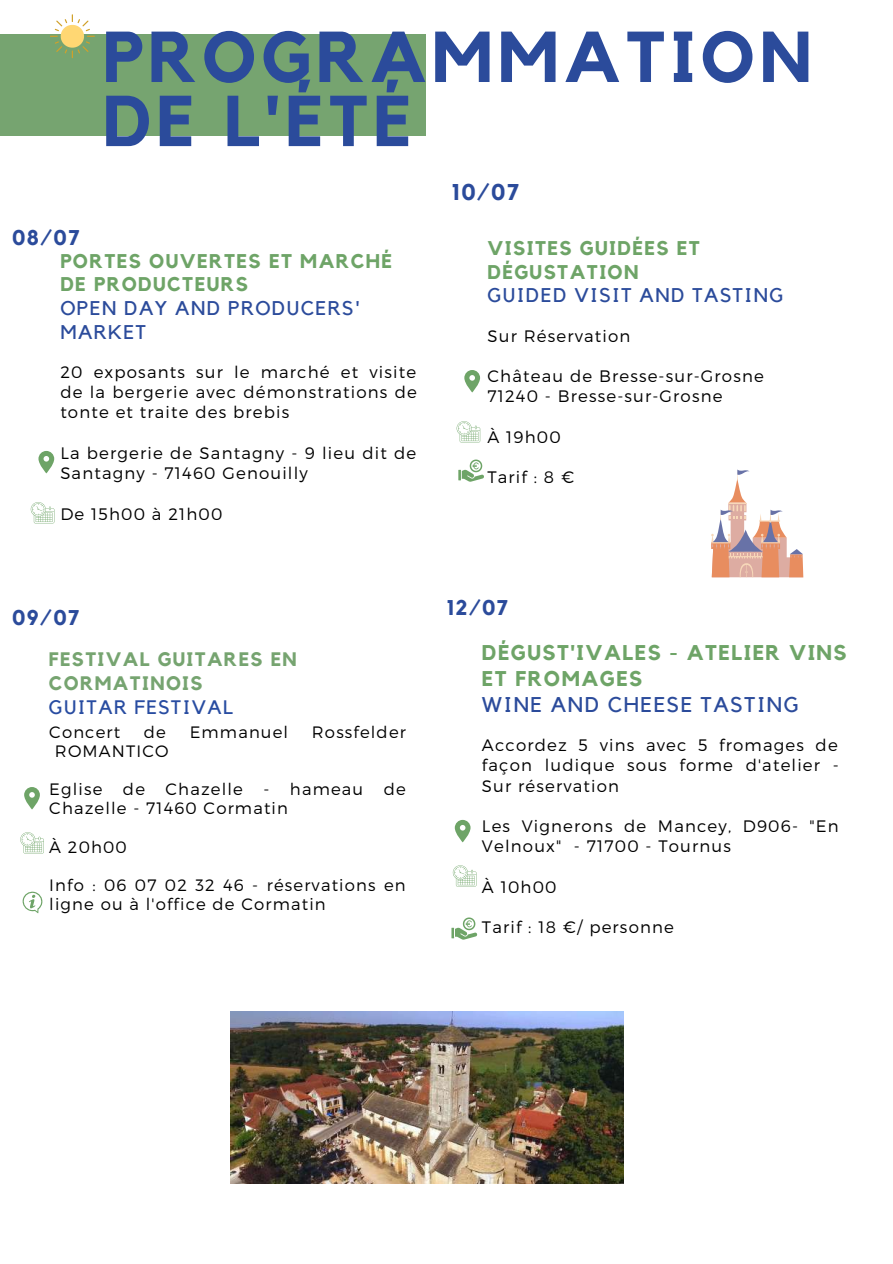
<style>
.page{position:relative;width:893px;height:1264px;background:#fff}
.page>*{position:absolute;margin:0;border:0;box-sizing:border-box;transform-origin:0 0}
.t1{font:700 71.1px/64.1px "Kollektif";letter-spacing:.07em;color:#2b4b9b}
.t2{font:700 22.8px "Kollektif";color:#2b4b9b}
.t3{font:700 21.3px/25.8px "Kollektif";letter-spacing:.07em;color:#6ea467}
.t4{font:21.3px "Kollektif";letter-spacing:.07em;color:#2b4b9b}
.t5{font:700 21.3px "Kollektif";letter-spacing:.07em;color:#2b4b9b}
.t6{font:700 19.8px/23.5px "Kollektif";letter-spacing:.07em;color:#6ea467}
.t7{font:19.8px/23.5px "Kollektif";letter-spacing:.07em;color:#2b4b9b}
.t8{font:700 19.5px/23.5px "Kollektif";letter-spacing:.07em;color:#76a470}
.t9{font:19.5px "Kollektif";letter-spacing:.07em;color:#284ca1}
.t10{font:300 16.65px/20.2px "Montserrat";letter-spacing:.07em;color:#000}
.t11{font:300 16.5px/19px "Montserrat";letter-spacing:.07em;color:#000}
</style>
<div class="page">
<div style="left:0;top:35px;width:425px;height:101px;background:#76a470"></div>
<svg style="left:50px;top:14px;width:45px;height:44px"></svg>
<svg style="left:464px;top:370px;width:16px;height:22px"></svg>
<svg style="left:456px;top:421px;width:24px;height:21px"></svg>
<svg style="left:458px;top:459px;width:26px;height:23px"></svg>
<svg style="left:453px;top:865px;width:23px;height:21px"></svg>
<svg style="left:455px;top:819px;width:15px;height:23px"></svg>
<svg style="left:451px;top:917px;width:26px;height:22px"></svg>
<img style="left:231px;top:1011px;width:392px;height:172px">
<svg style="left:24px;top:787px;width:16px;height:22px"></svg>
<svg style="left:20px;top:832px;width:24px;height:21px"></svg>
<svg style="left:22px;top:891px;width:21px;height:22px"></svg>
<svg style="left:38px;top:451px;width:16px;height:22px"></svg>
<svg style="left:31px;top:502px;width:23px;height:21px"></svg>
<svg style="left:711px;top:469px;width:92px;height:108px"></svg>
<h1 class="t1" style="left:103px;top:28px;width:710px">PROGRAMMATION<br>DE L'ÉTÉ</h1>
<p class="t5" style="left:12px;top:227px;width:69px">08/07</p>
<p class="t6" style="left:60px;top:250px;width:333px">PORTES OUVERTES ET MARCHÉ<br>DE PRODUCTEURS</p>
<p class="t7" style="left:60px;top:297px;width:301px">OPEN DAY AND PRODUCERS'<br>MARKET</p>
<p class="t10" style="left:60px;top:361px;width:358px;text-align:justify">20 exposants sur le marché et visite de la bergerie avec démonstrations de tonte et traite des brebis</p>
<p class="t10" style="left:60px;top:442px;width:357px">La bergerie de Santagny - 9 lieu dit de<br>Santagny - 71460 Genouilly</p>
<p class="t10" style="left:60px;top:502px;width:164px">De 15h00 à 21h00</p>
<h2 class="t2" style="left:451px;top:182px;width:69px">10/07</h2>
<p class="t6" style="left:487px;top:237px;width:214px">VISITES GUIDÉES ET<br>DÉGUSTATION</p>
<p class="t7" style="left:487px;top:284px;width:297px">GUIDED VISIT AND TASTING</p>
<p class="t10" style="left:487px;top:325px;width:144px">Sur Réservation</p>
<p class="t10" style="left:487px;top:365px;width:278px">Château de Bresse-sur-Grosne<br>71240 - Bresse-sur-Grosne</p>
<p class="t10" style="left:487px;top:426px;width:75px">À 19h00</p>
<p class="t10" style="left:487px;top:466px;width:88px">Tarif : 8 €</p>
<p class="t5" style="left:12px;top:607px;width:69px">09/07</p>
<p class="t8" style="left:49px;top:648px;width:249px">FESTIVAL GUITARES EN<br>CORMATINOIS</p>
<p class="t9" style="left:49px;top:697px;width:186px">GUITAR FESTIVAL</p>
<p class="t11" style="left:49px;top:721px;width:72px">Concert</p>
<p class="t11" style="left:144px;top:721px;width:24px">de</p>
<p class="t11" style="left:190px;top:721px;width:100px">Emmanuel</p>
<p class="t11" style="left:312px;top:721px;width:96px">Rossfelder</p>
<p class="t11" style="left:55px;top:740px;width:115px">ROMANTICO</p>
<p class="t11" style="left:49px;top:779px;width:358px">Eglise de Chazelle - hameau de<br>Chazelle - 71460 Cormatin</p>
<p class="t11" style="left:49px;top:836px;width:79px">À 20h00</p>
<p class="t11" style="left:49px;top:874px;width:358px">Info : 06 07 02 32 46 - réservations en ligne ou à l'office de Cormatin</p>
<p class="t5" style="left:446px;top:597px;width:63px">12/07</p>
<p class="t3" style="left:482px;top:640px;width:366px">DÉGUST'IVALES - ATELIER VINS<br>ET FROMAGES</p>
<p class="t4" style="left:482px;top:694px;width:318px">WINE AND CHEESE TASTING</p>
<p class="t10" style="left:482px;top:734px;width:358px;text-align:justify">Accordez 5 vins avec 5 fromages de façon ludique sous forme d'atelier - Sur réservation</p>
<p class="t10" style="left:482px;top:815px;width:358px">Les Vignerons de Mancey, D906- "En<br>Velnoux" - 71700 - Tournus</p>
<p class="t10" style="left:482px;top:875px;width:76px">À 10h00</p>
<p class="t10" style="left:482px;top:916px;width:193px">Tarif : 18 €/ personne</p>
</div>
